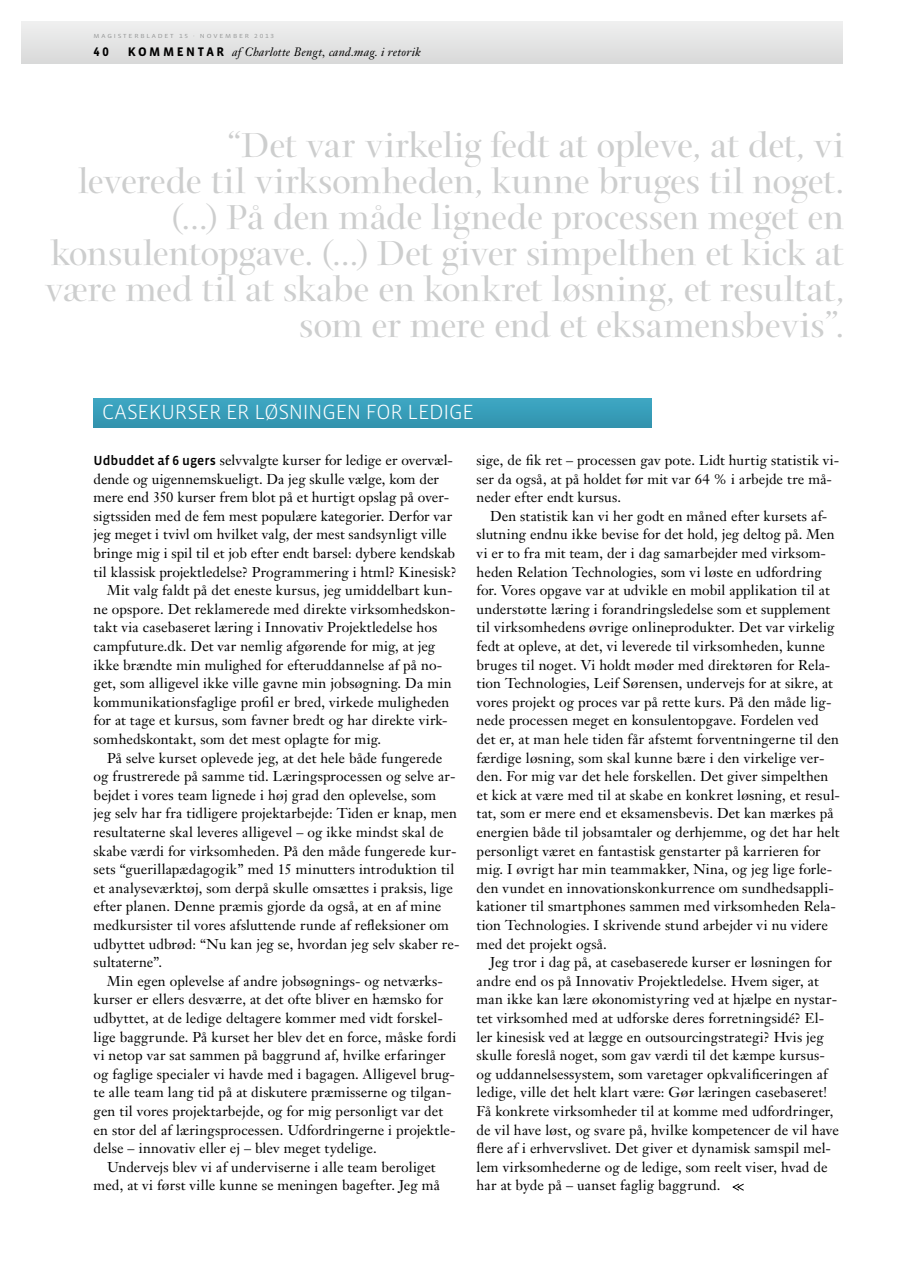
<style>
.page{position:relative;width:915px;height:1263px;background:#fff}
.page>*{position:absolute;margin:0;border:0;box-sizing:border-box;transform-origin:0 0}
.t1{font:37.5px/36px "Arepo";letter-spacing:-.005em;color:#cdcece;text-align:right;scale:1.09 1}
.t2{font:300 21px "Vista Sans OT";letter-spacing:-.015em;color:#fff}
.t3{font:14.1px/18.6px "Janson Text";letter-spacing:.005em;color:#000}
.t4{font:700 12.75px "Vista Sans OT";color:#000}
.t5{font:italic 12px "Janson Text";letter-spacing:.015em;color:#000}
.t6{font:6px "Vista Sans OT";letter-spacing:.25em;color:#979898;scale:1.2 1}
.s1{font-family:"Vista Sans OT";font-weight:700;font-style:normal;font-size:12.75px}
.s2{font-family:"Vista Sans OT";font-weight:500;font-size:13.5px}
</style>
<div class="page">
<div style="left:94px;top:398px;width:557px;height:30px;background:#379db8"></div>
<svg style="left:732px;top:1183px;width:12px;height:8px"></svg>
<div style="left:21px;top:21px;width:821px;height:43px;background:#e4e4e4"></div>
<p class="t6" style="left:94px;top:33px;width:152px">MAGISTERBLADET 15 · NOVEMBER 2013</p>
<p class="t4" style="left:94px;top:45px;width:17px">40</p>
<p class="t5" style="left:128px;top:47px;width:294px"><span class="s1">K O M M E N TA R</span> af Charlotte Bengt, cand.mag. i retorik</p>
<p class="t1" style="left:45px;top:132px;width:734px">“Det var virkelig fedt at opleve, at det, vi<br>leverede til virksomheden, kunne bruges til noget. (…) På den måde lignede processen meget en konsulentopgave. (…) Det giver simpelthen et kick at være med til at skabe en konkret løsning, et resultat, som er mere end et eksamensbevis”.</p>
<h2 class="t2" style="left:102px;top:402px;width:373px">CASEKURSER ER LØSNINGEN FOR LEDIGE</h2>
<p class="t3" style="left:94px;top:452px;width:360px"><span class="s2">Udbuddet af 6 ugers</span> selvvalgte kurser for ledige er overvæl-</p>
<p class="t3" style="left:94px;top:471px;width:347px">dende og uigennemskueligt. Da jeg skulle vælge, kom der</p>
<p class="t3" style="left:94px;top:489px;width:357px">mere end 350 kurser frem blot på et hurtigt opslag på over-</p>
<p class="t3" style="left:94px;top:508px;width:360px">sigtssiden med de fem mest populære kategorier. Derfor var</p>
<p class="t3" style="left:94px;top:527px;width:354px">jeg meget i tvivl om hvilket valg, der mest sandsynligt ville</p>
<p class="t3" style="left:94px;top:545px;width:363px">bringe mig i spil til et job efter endt barsel: dybere kendskab</p>
<p class="t3" style="left:94px;top:564px;width:364px">til klassisk projektledelse? Programmering i html? Kinesisk?</p>
<p class="t3" style="left:107px;top:582px;width:347px">Mit valg faldt på det eneste kursus, jeg umiddelbart kun-</p>
<p class="t3" style="left:94px;top:601px;width:363px">ne opspore. Det reklamerede med direkte virksomhedskon-</p>
<p class="t3" style="left:94px;top:620px;width:345px">takt via casebaseret læring i Innovativ Projektledelse hos</p>
<p class="t3" style="left:94px;top:638px;width:343px">campfuture.dk. Det var nemlig afgørende for mig, at jeg</p>
<p class="t3" style="left:94px;top:657px;width:350px">ikke brændte min mulighed for efteruddannelse af på no-</p>
<p class="t3" style="left:94px;top:675px;width:359px">get, som alligevel ikke ville gavne min jobsøgning. Da min</p>
<p class="t3" style="left:94px;top:694px;width:357px">kommunikationsfaglige profil er bred, virkede muligheden</p>
<p class="t3" style="left:94px;top:713px;width:355px">for at tage et kursus, som favner bredt og har direkte virk-</p>
<p class="t3" style="left:94px;top:731px;width:289px">somhedskontakt, som det mest oplagte for mig.</p>
<p class="t3" style="left:107px;top:750px;width:336px">På selve kurset oplevede jeg, at det hele både fungerede</p>
<p class="t3" style="left:94px;top:768px;width:363px">og frustrerede på samme tid. Læringsprocessen og selve ar-</p>
<p class="t3" style="left:94px;top:787px;width:344px">bejdet i vores team lignede i høj grad den oplevelse, som</p>
<p class="t3" style="left:94px;top:806px;width:364px">jeg selv har fra tidligere projektarbejde: Tiden er knap, men</p>
<p class="t3" style="left:94px;top:824px;width:351px">resultaterne skal leveres alligevel – og ikke mindst skal de</p>
<p class="t3" style="left:94px;top:843px;width:364px">skabe værdi for virksomheden. På den måde fungerede kur-</p>
<p class="t3" style="left:94px;top:861px;width:362px">sets “guerillapædagogik” med 15 minutters introduktion til</p>
<p class="t3" style="left:94px;top:880px;width:361px">et analyseværktøj, som derpå skulle omsættes i praksis, lige</p>
<p class="t3" style="left:94px;top:899px;width:349px">efter planen. Denne præmis gjorde da også, at en af mine</p>
<p class="t3" style="left:94px;top:917px;width:357px">medkursister til vores afsluttende runde af refleksioner om</p>
<p class="t3" style="left:94px;top:936px;width:367px">udbyttet udbrød: “Nu kan jeg se, hvordan jeg selv skaber re-</p>
<p class="t3" style="left:94px;top:954px;width:70px">sultaterne”.</p>
<p class="t3" style="left:107px;top:973px;width:337px">Min egen oplevelse af andre jobsøgnings- og netværks-</p>
<p class="t3" style="left:94px;top:992px;width:351px">kurser er ellers desværre, at det ofte bliver en hæmsko for</p>
<p class="t3" style="left:94px;top:1010px;width:350px">udbyttet, at de ledige deltagere kommer med vidt forskel-</p>
<p class="t3" style="left:94px;top:1029px;width:364px">lige baggrunde. På kurset her blev det en force, måske fordi</p>
<p class="t3" style="left:94px;top:1047px;width:353px">vi netop var sat sammen på baggrund af, hvilke erfaringer</p>
<p class="t3" style="left:94px;top:1066px;width:363px">og faglige specialer vi havde med i bagagen. Alligevel brug-</p>
<p class="t3" style="left:94px;top:1085px;width:359px">te alle team lang tid på at diskutere præmisserne og tilgan-</p>
<p class="t3" style="left:94px;top:1103px;width:351px">gen til vores projektarbejde, og for mig personligt var det</p>
<p class="t3" style="left:94px;top:1122px;width:363px">en stor del af læringsprocessen. Udfordringerne i projektle-</p>
<p class="t3" style="left:94px;top:1140px;width:284px">delse – innovativ eller ej – blev meget tydelige.</p>
<p class="t3" style="left:107px;top:1159px;width:330px">Undervejs blev vi af underviserne i alle team beroliget</p>
<p class="t3" style="left:94px;top:1177px;width:348px">med, at vi først ville kunne se meningen bagefter. Jeg må</p>
<p class="t3" style="left:476px;top:452px;width:364px">sige, de fik ret – processen gav pote. Lidt hurtig statistik vi&shy;ser da også, at på holdet før mit var 64 % i arbejde tre må&shy;neder efter endt kursus.</p>
<p class="t3" style="left:476px;top:508px;width:365px;text-indent:14px">Den statistik kan vi her godt en måned efter kursets af&shy;slutning endnu ikke bevise for det hold, jeg deltog på. Men vi er to fra mit team, der i dag samarbejder med virksom&shy;heden Relation Technologies, som vi løste en udfordring for. Vores opgave var at udvikle en mobil applikation til at understøtte læring i forandringsledelse som et supplement til virksomhedens øvrige onlineprodukter. Det var virkelig fedt at opleve, at det, vi leverede til virksomheden, kunne bruges til noget. Vi holdt møder med direktøren for Rela&shy;tion Technologies, Leif Sørensen, undervejs for at sikre, at vores projekt og proces var på rette kurs. På den måde lig&shy;nede processen meget en konsulentopgave. Fordelen ved det er, at man hele tiden får afstemt forventningerne til den færdige løsning, som skal kunne bære i den virkelige ver&shy;den. For mig var det hele forskellen. Det giver simpelthen et kick at være med til at skabe en konkret løsning, et resul&shy;tat, som er mere end et eksamensbevis. Det kan mærkes på energien både til jobsamtaler og derhjemme, og det har helt personligt været en fantastisk genstarter på karrieren for mig. I øvrigt har min teammakker, Nina, og jeg lige forle&shy;den vundet en innovationskonkurrence om sundhedsappli&shy;kationer til smartphones sammen med virksomheden Rela&shy;tion Technologies. I skrivende stund arbejder vi nu videre med det projekt også.</p>
<p class="t3" style="left:476px;top:954px;width:364px;text-indent:13px">Jeg tror i dag på, at casebaserede kurser er løsningen for andre end os på Innovativ Projektledelse. Hvem siger, at man ikke kan lære økonomistyring ved at hjælpe en nystar&shy;tet virksomhed med at udforske deres forretningsidé? El&shy;ler kinesisk ved at lægge en outsourcingstrategi? Hvis jeg skulle foreslå noget, som gav værdi til det kæmpe kursus&shy;og uddannelsessystem, som varetager opkvalificeringen af ledige, ville det helt klart være: Gør læringen casebaseret!<br>Få konkrete virksomheder til at komme med udfordringer, de vil have løst, og svare på, hvilke kompetencer de vil have flere af i erhvervslivet. Det giver et dynamisk samspil mel&shy;lem virksomhederne og de ledige, som reelt viser, hvad de har at byde på – uanset faglig baggrund.</p>
</div>
